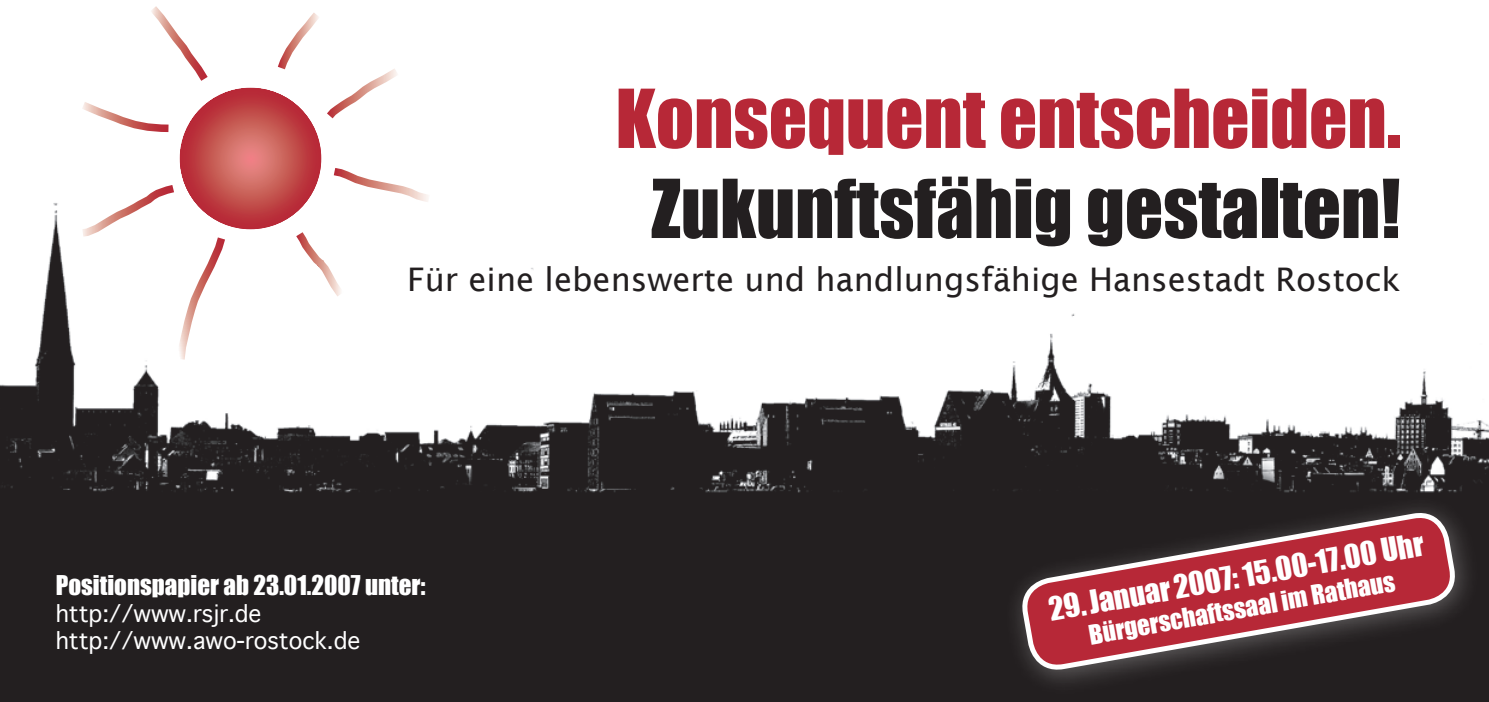
<style>
.page{position:relative;width:1489px;height:702px;background:#fff}
.page>*{position:absolute;margin:0;border:0;box-sizing:border-box;transform-origin:0 0}
.t1{font:75px "Impact";color:#231f20}
.t2{font:75px "Impact";color:#b72837}
.t3{font:32.5px "Lucida Sans";color:#231f20}
.t4{font:30px "Impact";color:#fff}
.t5{font:25px "Impact";color:#fff}
.t6{font:22.5px/27px "Geneva";color:#fff}
</style>
<div class="page">
<div style="left:0;top:660px;width:1488px;height:42px;background:#231f20"></div>
<img style="left:0;top:188px;width:1488px;height:472px">
<svg style="left:179px;top:88px;width:142px;height:141px;background:#c44e4e"></svg>
<svg style="left:289px;top:224px;width:172px;height:163px"></svg>
<svg style="left:151px;top:6px;width:57px;height:75px"></svg>
<svg style="left:82px;top:102px;width:87px;height:31px"></svg>
<svg style="left:75px;top:179px;width:156px;height:188px"></svg>
<div style="left:998px;top:489px;width:487px;height:211px;background:#231f20"></div>
<svg style="left:1020px;top:511px;width:436px;height:160px"></svg>
<svg style="left:326px;top:168px;width:112px;height:39px"></svg>
<svg style="left:272px;top:13px;width:125px;height:113px"></svg>
<h1 class="t2" style="left:615px;top:72px;width:786px">Konsequent entscheiden.</h1>
<h1 class="t1" style="left:651px;top:162px;width:750px">Zukunftsfähig gestalten!</h1>
<h2 class="t3" style="left:407px;top:261px;width:994px">Für eine lebenswerte und handlungsfähige Hansestadt Rostock</h2>
<p class="t5" style="left:56px;top:569px;width:371px">Positionspapier ab 23.01.2007 unter:</p>
<p class="t6" style="left:56px;top:601px;width:306px">http://www.rsjr.de http://www.awo-rostock.de</p>
<p class="t4" style="left:1045px;top:591px;width:382px;rotate:-10deg">29.Januar 2007: 15.00-17.00 Uhr</p>
<p class="t5" style="left:1086px;top:619px;width:311px;rotate:-10deg">Bürgerschaftssaal im Rathaus</p>
</div>
